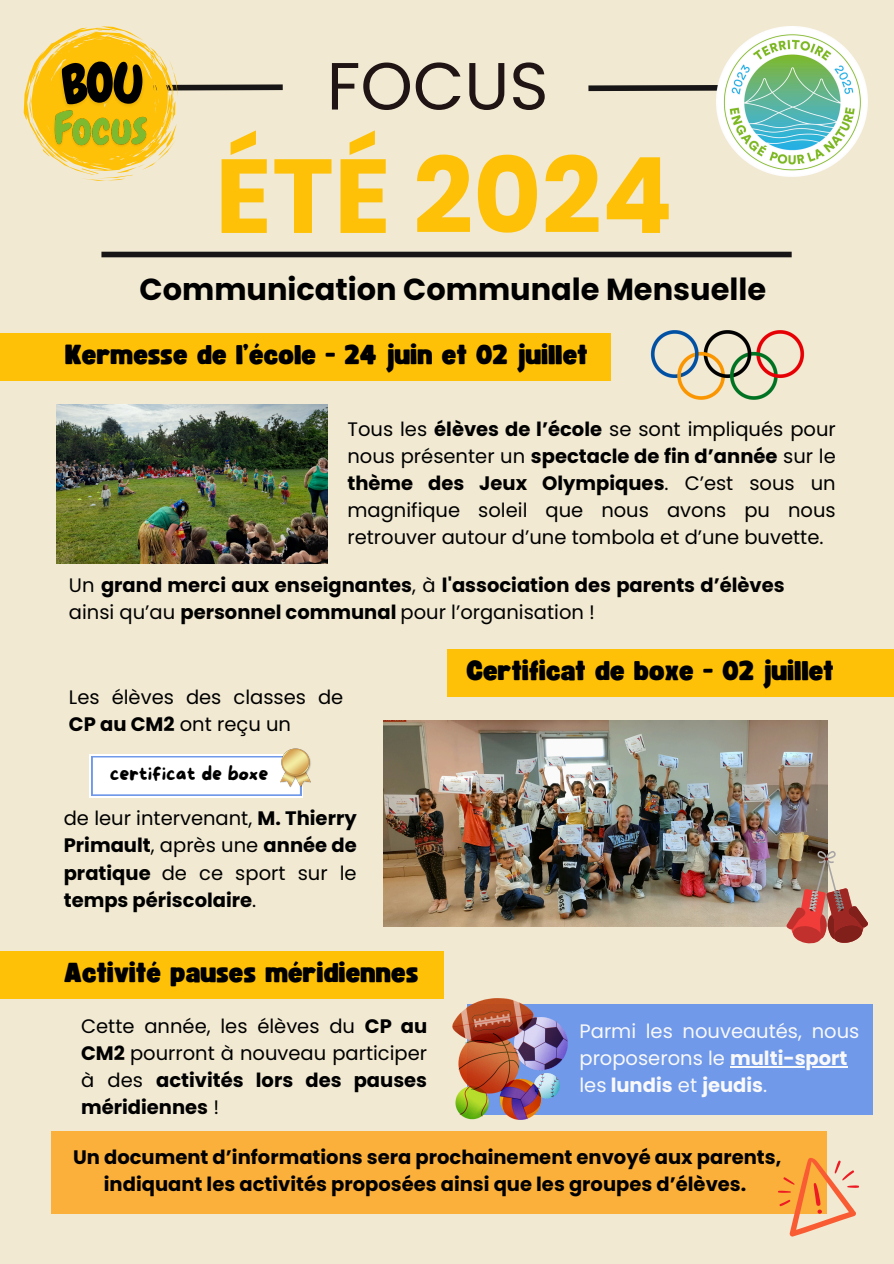
<style>
.page{position:relative;width:894px;height:1264px;background:#fff}
.page>*{position:absolute;margin:0;border:0;box-sizing:border-box;transform-origin:0 0}
.t1{font:700 105px "Poppins";color:#fec107}
.t2{font:66.6px "Poppins";color:#201514}
.t3{font:700 30.45px "Poppins";color:#000}
.t4{font:27px "Funtastic";color:#000}
.t5{font:19.5px/27px "Poppins";color:#000;text-align:justify}
.t6{font:700 19.5px/27px "Poppins";color:#000;text-align:center}
.t7{font:19.5px/27px "Poppins";color:#f9f9f9}
.t8{font:700 19.5px "Poppins";color:#f9f9f9}
.t9{font:19.5px "More Sugar";color:#000}
.s1{font-weight:700}
.s2{font-weight:400}
</style>
<div class="page">
<div style="left:0;top:0;width:893px;height:1263px;background:#f1e9d2"></div>
<div style="left:101px;top:252px;width:690px;height:5px;background:#171515"></div>
<svg style="left:588px;top:85px;width:128px;height:7px"></svg>
<img style="left:716px;top:26px;width:151px;height:151px">
<img style="left:383px;top:720px;width:443px;height:206px">
<img style="left:786px;top:851px;width:82px;height:93px">
<div style="left:52px;top:1130px;width:774px;height:83px;background:#fbb03b"></div>
<div style="left:466px;top:1004px;width:406px;height:110px;background:#7099e9"></div>
<svg style="left:777px;top:1157px;width:82px;height:79px"></svg>
<img style="left:452px;top:998px;width:115px;height:121px">
<div style="left:0;top:950px;width:444px;height:48px;background:#fec107"></div>
<div style="left:89px;top:754px;width:214px;height:43px;background:linear-gradient(to bottom,#7099e9,#7099e9)"></div>
<svg style="left:92px;top:756px;width:209px;height:39px;background:#f6f8fd"></svg>
<img style="left:281px;top:748px;width:30px;height:40px">
<div style="left:446px;top:648px;width:447px;height:48px;background:#fec107"></div>
<div style="left:0;top:333px;width:610px;height:47px;background:#fec107"></div>
<img style="left:650px;top:330px;width:155px;height:70px">
<img style="left:56px;top:404px;width:271px;height:159px">
<hr style="left:730px;top:1066px;width:117px;height:1px;background:#f9f9f9">
<svg style="left:24px;top:26px;width:259px;height:155px"></svg>
<p class="t2" style="left:327px;top:40px;width:223px">FOCUS</p>
<h3 class="t1" style="left:215px;top:123px;width:459px">ÉTÉ 2024</h3>
<p class="t3" style="left:139px;top:268px;width:628px">Communication Communale Mensuelle</p>
<p class="t4" style="left:65px;top:342px;width:524px">Kermesse de l’école - 24 juin et 02 juillet</p>
<p class="t5" style="left:347px;top:416px;width:489px">Tous les <span class="s1">élèves de l’école</span> se sont impliqués pour nous présenter un <span class="s1">spectacle de fin d’année</span> sur le <span class="s1">thème des Jeux Olympiques</span>. C’est sous un magnifique soleil que nous avons pu nous retrouver autour d’une tombola et d’une buvette.</p>
<h6 class="t6" style="left:69px;top:572px;width:717px;text-align:left"><span class="s2">Un</span> grand merci aux enseignantes<span class="s2">, à</span> l'association des parents d’élèves <span class="s2">ainsi qu’au</span> personnel communal <span class="s2">pour l’organisation !</span></h6>
<p class="t5" style="left:69px;top:684px;width:276px">Les élèves des classes de<br><span class="s1">CP au CM2</span> ont reçu un</p>
<p class="t9" style="left:110px;top:762px;width:160px">certificat de boxe</p>
<p class="t6" style="left:64px;top:805px;width:294px;text-align:justify"><span class="s2">de leur intervenant,</span> M. Thierry Primault<span class="s2">, après une</span> année de pratique <span class="s2">de ce sport sur le </span>temps périscolaire<span class="s2">.</span></p>
<p class="t4" style="left:64px;top:960px;width:356px">Activité pauses méridiennes</p>
<p class="t5" style="left:81px;top:1012px;width:347px">Cette année, les élèves du <span class="s1">CP au CM2</span> pourront à nouveau participer à des <span class="s1">activités lors des pauses méridiennes</span> !</p>
<p class="t4" style="left:466px;top:658px;width:369px">Certificat de boxe - 02 juillet</p>
<h6 class="t7" style="left:579px;top:1017px;width:281px">Parmi les nouveautés, nous proposerons le <span class="s1">multi-sport</span></h6>
<p class="t8" style="left:579px;top:1071px;width:189px"><span class="s2">les</span> lundis <span class="s2">et</span> jeudis<span class="s2">.</span></p>
<h6 class="t6" style="left:73px;top:1144px;width:709px">Un document d’informations sera prochainement envoyé aux parents, indiquant les activités proposées ainsi que les groupes d’élèves.</h6>
</div>
